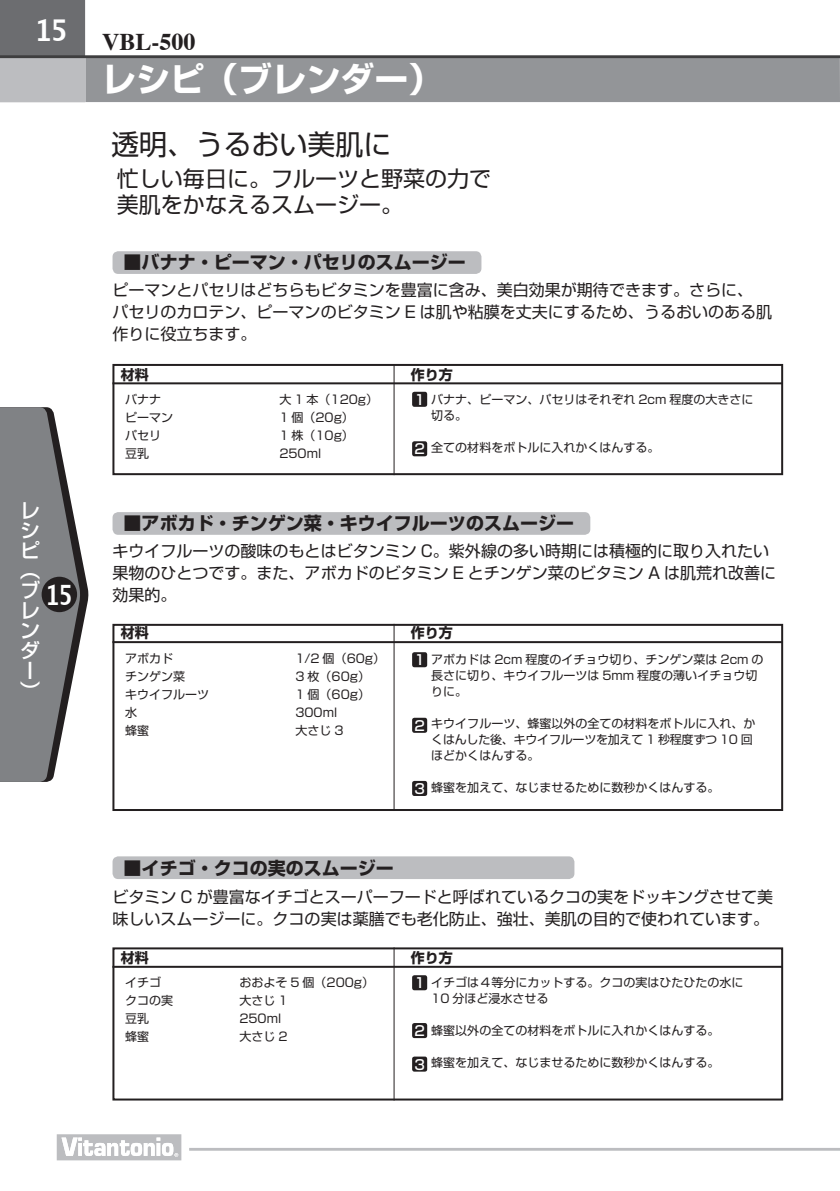
<style>
.page{position:relative;width:840px;height:1191px;background:#fff}
.page>*{position:absolute;margin:0;border:0;box-sizing:border-box;transform-origin:0 0}
.t1{font:700 34px "Shin Go Pro";color:#fff}
.t2{font:700 30px "Lucida Grande";color:#fff;scale:.9 1}
.t3{font:28px "Shin Go Pro";color:#231f20}
.t4{font:700 28px "Lucida Grande";color:#fff;scale:.8 1}
.t5{font:700 24px "Times";color:#231f20}
.t6{font:22px/26px "Shin Go Pro";color:#231f20}
.t7{font:500 20px/20px "Shin Go Pro";color:#fff}
.t8{font:700 18px "Shin Go Pro";color:#231f20}
.t9{font:16px/22px "Shin Go Pro";color:#231f20}
.t10{font:700 14px "Shin Go Pro";color:#231f20}
.t11{font:500 13.8px "Shin Go Pro";color:#fff}
.t12{font:12px/16px "Shin Go Pro";color:#231f20}
</style>
<div class="page">
<div style="left:112px;top:364px;width:670px;height:111px;border:2px solid #231f20"></div>
<div style="left:112px;top:624px;width:670px;height:187px;border:2px solid #231f20"></div>
<div style="left:112px;top:947px;width:670px;height:153px;border:2px solid #231f20"></div>
<hr style="left:393px;top:365px;width:1px;height:110px;background:#231f20">
<hr style="left:393px;top:624px;width:1px;height:187px;background:#231f20">
<hr style="left:393px;top:947px;width:1px;height:153px;background:#231f20">
<div style="left:112px;top:251px;width:369px;height:23px;background:#bcbdc0;border-radius:6px"></div>
<div style="left:112px;top:512px;width:478px;height:23px;background:#bcbdc0;border-radius:6px"></div>
<div style="left:112px;top:856px;width:462px;height:23px;background:#bcbdc0;border-radius:6px"></div>
<hr style="left:112px;top:382px;width:670px;height:2px;background:#231f20">
<hr style="left:112px;top:641px;width:670px;height:2px;background:#231f20">
<hr style="left:112px;top:965px;width:670px;height:2px;background:#231f20">
<div style="left:412px;top:392px;width:15px;height:15px;background:#231f20;border-radius:2px"></div>
<div style="left:412px;top:652px;width:15px;height:15px;background:#231f20;border-radius:2px"></div>
<div style="left:412px;top:975px;width:15px;height:15px;background:#231f20;border-radius:2px"></div>
<div style="left:412px;top:441px;width:15px;height:15px;background:#231f20;border-radius:2px"></div>
<div style="left:412px;top:717px;width:15px;height:16px;background:#231f20;border-radius:2px"></div>
<div style="left:412px;top:781px;width:15px;height:15px;background:#231f20;border-radius:2px"></div>
<div style="left:412px;top:1023px;width:15px;height:15px;background:#231f20;border-radius:2px"></div>
<div style="left:412px;top:1056px;width:15px;height:15px;background:#231f20;border-radius:2px"></div>
<hr style="left:839px;top:57px;width:1px;height:45px;background:#939598">
<div style="left:0;top:57px;width:839px;height:45px;background:#939598"></div>
<div style="left:0;top:0;width:85px;height:102px;background:#6c6d70"></div>
<div style="left:0;top:57px;width:85px;height:45px;background:#bcbdc0"></div>
<hr style="left:0;top:55px;width:839px;height:3px;background:#3e3e3f">
<svg style="left:0;top:407px;width:89px;height:375px"></svg>
<div style="left:42px;top:577px;width:35px;height:35px;background:#231f20;border-radius:50%"></div>
<hr style="left:189px;top:1147px;width:650px;height:3px;background:#bcbdc0">
<svg style="left:57px;top:1134px;width:124px;height:26px"></svg>
<h2 class="t2" style="left:34px;top:6px;width:39px">15</h2>
<h3 class="t7" style="left:20px;top:497px;width:21px">レシピ（ブレンダー）</h3>
<h3 class="t4" style="left:45px;top:572px;width:36px">15</h3>
<h3 class="t5" style="left:102px;top:19px;width:95px">VBL-500</h3>
<h1 class="t1" style="left:102px;top:52px;width:342px">レシピ（ブレンダー）</h1>
<h3 class="t3" style="left:111px;top:121px;width:281px">透明、うるおい美肌に</h3>
<h3 class="t6" style="left:117px;top:163px;width:376px">忙しい毎日に。フルーツと野菜の力で美肌をかなえるスムージー。</h3>
<h3 class="t8" style="left:123px;top:248px;width:343px">■バナナ・ピーマン・パセリのスムージー</h3>
<h3 class="t9" style="left:112px;top:277px;width:660px">ピーマンとパセリはどちらもビタミンを豊富に含み、美白効果が期待できます。さらに、パセリのカロテン、ピーマンのビタミン E は肌や粘膜を丈夫にするため、うるおいのある肌作りに役立ちます。</h3>
<p class="t10" style="left:121px;top:363px;width:29px">材料</p>
<p class="t12" style="left:125px;top:390px;width:38px">バナナ</p>
<p class="t12" style="left:279px;top:390px;width:100px">大 1 本（120g）</p>
<p class="t12" style="left:125px;top:408px;width:50px">ピーマン</p>
<p class="t12" style="left:279px;top:408px;width:76px">1 個（20g）</p>
<p class="t12" style="left:125px;top:426px;width:38px">パセリ</p>
<p class="t12" style="left:279px;top:426px;width:76px">1 株（10g）</p>
<p class="t12" style="left:125px;top:444px;width:26px">豆乳</p>
<p class="t12" style="left:279px;top:444px;width:43px">250ml</p>
<p class="t10" style="left:410px;top:363px;width:43px">作り方</p>
<p class="t12" style="left:431px;top:390px;width:323px">バナナ、ピーマン、パセリはそれぞれ 2cm 程度の大きさに切る。</p>
<p class="t12" style="left:431px;top:438px;width:229px">全ての材料をボトルに入れかくはんする。</p>
<p class="t11" style="left:414px;top:388px;width:12px">1</p>
<p class="t11" style="left:414px;top:437px;width:12px">2</p>
<h3 class="t8" style="left:123px;top:509px;width:451px">■アボカド・チンゲン菜・キウイフルーツのスムージー</h3>
<h3 class="t9" style="left:112px;top:538px;width:665px">キウイフルーツの酸味のもとはビタンミン C。紫外線の多い時期には積極的に取り入れたい果物のひとつです。また、アボカドのビタミン E とチンゲン菜のビタミン A は肌荒れ改善に効果的。</h3>
<p class="t10" style="left:121px;top:622px;width:29px">材料</p>
<p class="t12" style="left:125px;top:648px;width:50px">アボカド</p>
<p class="t12" style="left:295px;top:648px;width:91px">1/2 個（60g）</p>
<p class="t12" style="left:125px;top:666px;width:62px">チンゲン菜</p>
<p class="t12" style="left:295px;top:666px;width:76px">3 枚（60g）</p>
<p class="t12" style="left:125px;top:684px;width:86px">キウイフルーツ</p>
<p class="t12" style="left:295px;top:684px;width:76px">1 個（60g）</p>
<p class="t12" style="left:125px;top:702px;width:13px">水</p>
<p class="t12" style="left:295px;top:702px;width:43px">300ml</p>
<p class="t12" style="left:125px;top:720px;width:26px">蜂蜜</p>
<p class="t12" style="left:295px;top:720px;width:50px">大さじ 3</p>
<p class="t10" style="left:410px;top:622px;width:43px">作り方</p>
<p class="t12" style="left:431px;top:650px;width:333px">アボカドは 2cm 程度のイチョウ切り、チンゲン菜は 2cm の長さに切り、キウイフルーツは 5mm 程度の薄いイチョウ切りに。</p>
<p class="t12" style="left:431px;top:714px;width:325px">キウイフルーツ、蜂蜜以外の全ての材料をボトルに入れ、かくはんした後、キウイフルーツを加えて 1 秒程度ずつ 10 回ほどかくはんする。</p>
<p class="t12" style="left:431px;top:778px;width:289px">蜂蜜を加えて、なじませるために数秒かくはんする。</p>
<p class="t11" style="left:414px;top:648px;width:12px">1</p>
<p class="t11" style="left:414px;top:714px;width:12px">2</p>
<p class="t11" style="left:414px;top:777px;width:12px">3</p>
<h3 class="t8" style="left:123px;top:853px;width:271px">■イチゴ・クコの実のスムージー</h3>
<h3 class="t9" style="left:112px;top:883px;width:662px">ビタミン C が豊富なイチゴとスーパーフードと呼ばれているクコの実をドッキングさせて美味しいスムージーに。クコの実は薬膳でも老化防止、強壮、美肌の目的で使われています。</h3>
<p class="t10" style="left:121px;top:946px;width:29px">材料</p>
<p class="t12" style="left:125px;top:973px;width:38px">イチゴ</p>
<p class="t12" style="left:239px;top:973px;width:136px">おおよそ 5 個（200g）</p>
<p class="t12" style="left:125px;top:991px;width:50px">クコの実</p>
<p class="t12" style="left:239px;top:991px;width:50px">大さじ 1</p>
<p class="t12" style="left:125px;top:1009px;width:26px">豆乳</p>
<p class="t12" style="left:239px;top:1009px;width:43px">250ml</p>
<p class="t12" style="left:125px;top:1027px;width:26px">蜂蜜</p>
<p class="t12" style="left:239px;top:1027px;width:50px">大さじ 2</p>
<p class="t10" style="left:410px;top:946px;width:43px">作り方</p>
<p class="t12" style="left:431px;top:973px;width:313px">イチゴは４等分にカットする。クコの実はひたひたの水に<br>10 分ほど浸水させる</p>
<p class="t12" style="left:431px;top:1021px;width:289px">蜂蜜以外の全ての材料をボトルに入れかくはんする。</p>
<p class="t12" style="left:431px;top:1053px;width:289px">蜂蜜を加えて、なじませるために数秒かくはんする。</p>
<p class="t11" style="left:414px;top:971px;width:12px">1</p>
<p class="t11" style="left:414px;top:1019px;width:12px">2</p>
<p class="t11" style="left:414px;top:1053px;width:12px">3</p>
</div>
